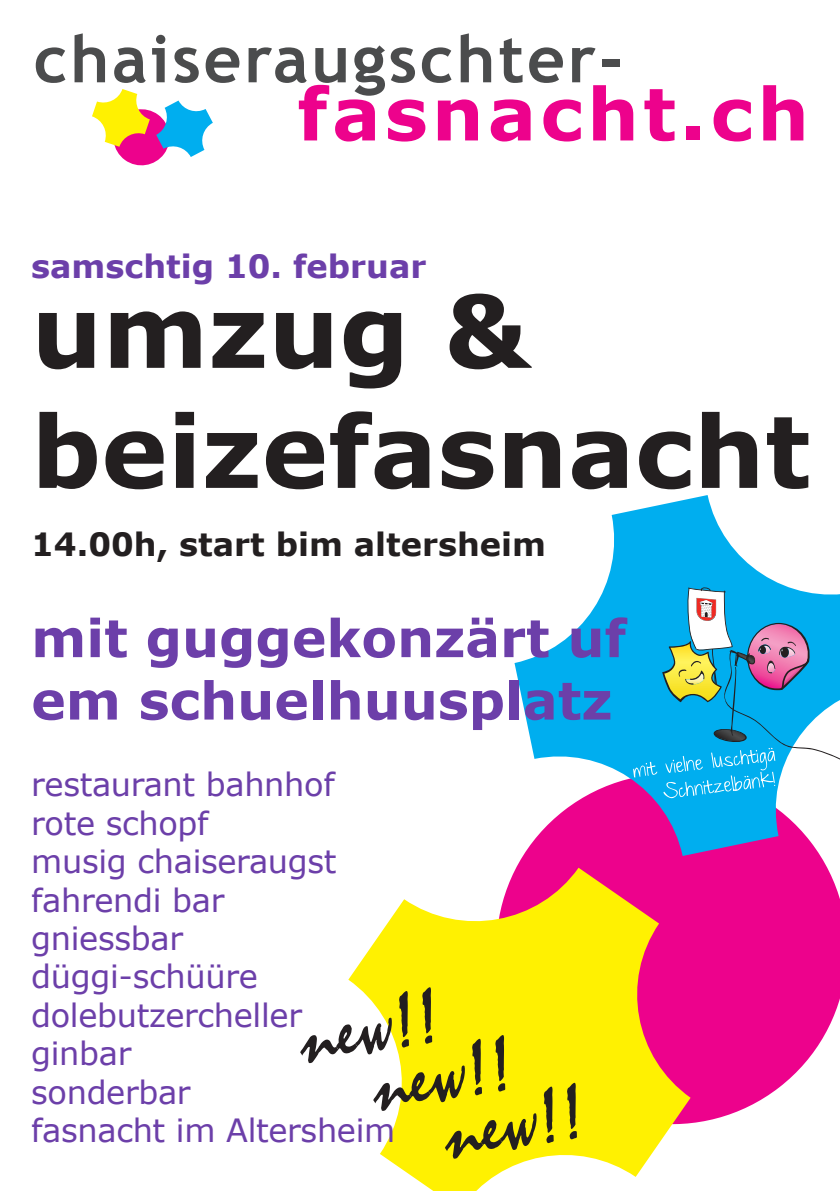
<style>
.page{position:relative;width:840px;height:1191px;background:#fff}
.page>*{position:absolute;margin:0;border:0;box-sizing:border-box;transform-origin:0 0}
.t1{font:700 100px "Verdana";color:#231f20}
.t2{font:78px "Mistral";color:#231f20}
.t3{font:700 72.8px "Verdana";letter-spacing:.055em;color:#ed028c}
.t4{font:700 65.4px "Trebuchet MS";letter-spacing:.04em;color:#4b4c4d}
.t5{font:700 52px "Verdana";color:#6c3fa9}
.t6{font:32px "Verdana";letter-spacing:-.01em;color:#6c3fa9}
.t7{font:700 32px "Verdana";color:#231f20}
.t8{font:700 32px "Verdana";color:#6c3fa9}
</style>
<div class="page">
<svg style="left:516px;top:856px;width:323px;height:268px;background:#ef259c"></svg>
<svg style="left:514px;top:495px;width:307px;height:361px"></svg>
<svg style="left:348px;top:867px;width:342px;height:324px;fill:#fff101"></svg>
<svg style="left:92px;top:89px;width:121px;height:77px"></svg>
<svg style="left:632px;top:587px;width:207px;height:211px;background:#45b3dc"></svg>
<p class="t4" style="left:34px;top:18px;width:590px">chaiseraugschter-</p>
<p class="t3" style="left:297px;top:62px;width:513px">fasnacht.ch</p>
<p class="t8" style="left:31px;top:243px;width:396px">samschtig 10. februar</p>
<p class="t1" style="left:31px;top:260px;width:500px">umzug &amp;</p>
<p class="t1" style="left:31px;top:380px;width:780px">beizefasnacht</p>
<p class="t7" style="left:31px;top:522px;width:516px">14.00h, start bim altersheim</p>
<p class="t5" style="left:31px;top:601px;width:596px">mit guggekonzärt uf</p>
<p class="t5" style="left:31px;top:664px;width:582px">em schuelhuusplatz</p>
<p class="t6" style="left:31px;top:762px;width:305px">restaurant bahnhof</p>
<p class="t6" style="left:31px;top:801px;width:179px">rote schopf</p>
<p class="t6" style="left:31px;top:839px;width:307px">musig chaiseraugst</p>
<p class="t6" style="left:31px;top:878px;width:194px">fahrendi bar</p>
<p class="t6" style="left:31px;top:916px;width:153px">gniessbar</p>
<p class="t6" style="left:31px;top:954px;width:228px">düggi-schüüre</p>
<p class="t6" style="left:31px;top:993px;width:272px">dolebutzercheller</p>
<p class="t6" style="left:31px;top:1031px;width:102px">ginbar</p>
<p class="t6" style="left:31px;top:1070px;width:161px">sonderbar</p>
<p class="t6" style="left:31px;top:1108px;width:365px">fasnacht im Altersheim</p>
<p class="t2" style="left:292px;top:992px;width:143px;rotate:-9deg">new!!</p>
<p class="t2" style="left:365px;top:1040px;width:143px;rotate:-9deg">new!!</p>
<p class="t2" style="left:436px;top:1087px;width:143px;rotate:-9deg">new!!</p>
</div>
